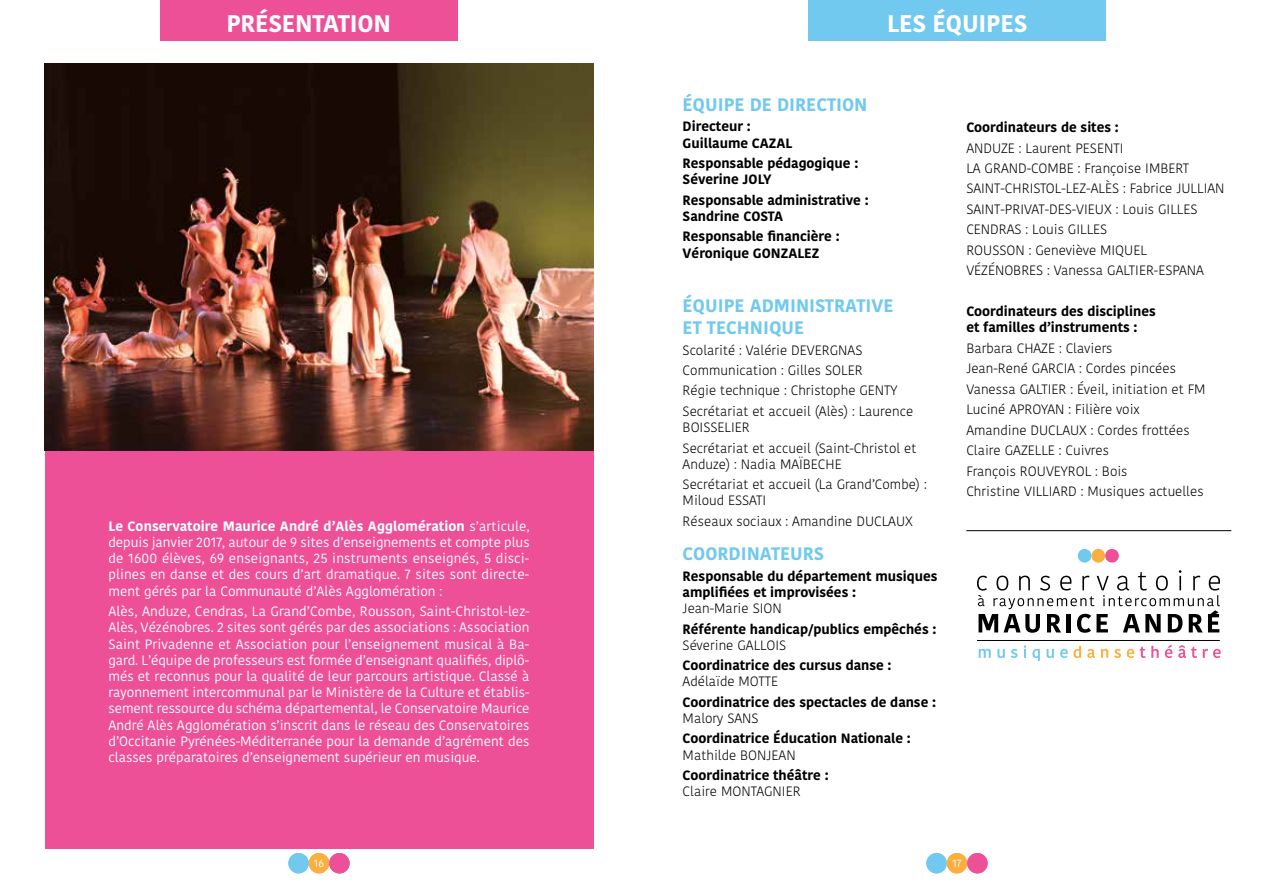
<style>
.page{position:relative;width:1276px;height:893px;background:#fff}
.page>*{position:absolute;margin:0;border:0;box-sizing:border-box;transform-origin:0 0}
.t1{font:700 24px "Kohinoor Bangla";letter-spacing:-.01em;color:#fff}
.t2{font:700 18px/21.6px "Kohinoor Bangla";color:#71c9ef}
.t3{font:13.5px/16.2px "Kohinoor Bangla";color:#fff;text-align:justify}
.t4{font:300 13.5px/20.4px "Kohinoor Bangla";color:#000}
.t5{font:700 13.5px/16.2px "Kohinoor Bangla";color:#000}
.t6{font:10.5px "Kohinoor Bangla";color:#fff}
.s1{font-weight:700}
</style>
<div class="page">
<div style="left:45px;top:451px;width:548px;height:397px;background:#ee5098"></div>
<div style="left:160px;top:0;width:298px;height:40px;background:#ee5098"></div>
<img style="left:45px;top:64px;width:548px;height:387px">
<div style="left:808px;top:0;width:298px;height:40px;background:#71c9ef"></div>
<div style="left:1077px;top:549px;width:14px;height:14px;background:#70c9ef;border-radius:50%"></div>
<div style="left:1105px;top:549px;width:14px;height:14px;background:#ee5098;border-radius:50%"></div>
<div style="left:1091px;top:549px;width:14px;height:14px;background:#fcae3f;border-radius:50%"></div>
<svg style="left:978px;top:649px;width:12px;height:9px"></svg>
<svg style="left:997px;top:649px;width:7px;height:9px"></svg>
<svg style="left:1010px;top:649px;width:7px;height:9px"></svg>
<svg style="left:1023px;top:645px;width:3px;height:13px"></svg>
<svg style="left:1032px;top:649px;width:8px;height:12px"></svg>
<svg style="left:1046px;top:649px;width:8px;height:9px"></svg>
<svg style="left:1060px;top:649px;width:7px;height:9px"></svg>
<svg style="left:1073px;top:646px;width:8px;height:12px"></svg>
<svg style="left:1087px;top:649px;width:8px;height:9px"></svg>
<svg style="left:1101px;top:649px;width:7px;height:9px"></svg>
<svg style="left:1114px;top:647px;width:31px;height:11px"></svg>
<svg style="left:1151px;top:646px;width:7px;height:12px"></svg>
<svg style="left:1165px;top:645px;width:7px;height:13px"></svg>
<svg style="left:1178px;top:645px;width:42px;height:13px"></svg>
<svg style="left:977px;top:570px;width:243px;height:63px"></svg>
<hr style="left:977px;top:640px;width:242px;height:1px;background:#000">
<hr style="left:966px;top:530px;width:265px;height:1px;background:#000">
<div style="left:288px;top:853px;width:21px;height:20px;background:#71c9ef;border-radius:50%"></div>
<div style="left:309px;top:853px;width:20px;height:20px;background:#fcae3f;border-radius:50%"></div>
<div style="left:329px;top:853px;width:21px;height:20px;background:#ee5098;border-radius:50%"></div>
<div style="left:926px;top:853px;width:20px;height:20px;background:#71c9ef;border-radius:50%"></div>
<div style="left:946px;top:853px;width:21px;height:20px;background:#fcae3f;border-radius:50%"></div>
<div style="left:967px;top:853px;width:20px;height:20px;background:#ee5098;border-radius:50%"></div>
<h1 class="t1" style="left:226px;top:2px;width:166px">PRÉSENTATION</h1>
<h1 class="t1" style="left:887px;top:2px;width:142px">LES ÉQUIPES</h1>
<p class="t3" style="left:108px;top:518px;width:423px"><span class="s1">Le Conservatoire Maurice André d’Alès Agglomération</span> s’articule, depuis janvier 2017, autour de 9 sites d’enseignements et compte plus de 1600 élèves, 69 enseignants, 25 instruments enseignés, 5 disci&shy;plines en danse et des cours d’art dramatique. 7 sites sont directe&shy;ment gérés par la Communauté d’Alès Agglomération :</p>
<p class="t3" style="left:108px;top:603px;width:423px">Alès, Anduze, Cendras, La Grand’Combe, Rousson, Saint-Christol-lez-Alès, Vézénobres. 2 sites sont gérés par des associations : Association Saint Privadenne et Association pour l’enseignement musical à Ba&shy;gard. L’équipe de professeurs est formée d’enseignant qualifiés, diplô&shy;més et reconnus pour la qualité de leur parcours artistique. Classé à rayonnement intercommunal par le Ministère de la Culture et établis&shy;sement ressource du schéma départemental, le Conservatoire Maurice André Alès Agglomération s’inscrit dans le réseau des Conservatoires d’Occitanie Pyrénées-Méditerranée pour la demande d’agrément des classes préparatoires d’enseignement supérieur en musique.</p>
<h2 class="t2" style="left:682px;top:93px;width:186px">ÉQUIPE DE DIRECTION</h2>
<p class="t5" style="left:682px;top:118px;width:111px">Directeur :<br>Guillaume CAZAL</p>
<p class="t5" style="left:682px;top:155px;width:177px">Responsable pédagogique :<br>Séverine JOLY</p>
<p class="t5" style="left:682px;top:191px;width:188px">Responsable administrative :<br>Sandrine COSTA</p>
<p class="t5" style="left:682px;top:228px;width:158px">Responsable financière :<br>Véronique GONZALEZ</p>
<h2 class="t2" style="left:682px;top:294px;width:212px">ÉQUIPE ADMINISTRATIVE<br>ET TECHNIQUE</h2>
<p class="t4" style="left:682px;top:339px;width:232px">Scolarité : Valérie DEVERGNAS Communication : Gilles SOLER<br>Régie technique : Christophe GENTY Secrétariat et accueil (Alès) : Laurence</p>
<p class="t4" style="left:682px;top:417px;width:235px">BOISSELIER<br>Secrétariat et accueil (Saint-Christol et</p>
<p class="t4" style="left:682px;top:454px;width:246px">Anduze) : Nadia MAÏBECHE<br>Secrétariat et accueil (La Grand’Combe) :</p>
<p class="t4" style="left:682px;top:490px;width:232px">Miloud ESSATI<br>Réseaux sociaux : Amandine DUCLAUX</p>
<h2 class="t2" style="left:682px;top:542px;width:143px">COORDINATEURS</h2>
<p class="t5" style="left:682px;top:567px;width:256px">Responsable du département musiques amplifiées et improvisées :</p>
<p class="t4" style="left:682px;top:598px;width:101px">Jean-Marie SION</p>
<p class="t5" style="left:682px;top:620px;width:255px">Référente handicap/publics empêchés :</p>
<p class="t4" style="left:682px;top:635px;width:105px">Séverine GALLOIS</p>
<p class="t5" style="left:682px;top:657px;width:210px">Coordinatrice des cursus danse :</p>
<p class="t4" style="left:682px;top:671px;width:97px">Adélaïde MOTTE</p>
<p class="t5" style="left:682px;top:693px;width:255px">Coordinatrice des spectacles de danse :</p>
<p class="t4" style="left:682px;top:708px;width:77px">Malory SANS</p>
<p class="t5" style="left:682px;top:730px;width:230px">Coordinatrice Éducation Nationale :</p>
<p class="t4" style="left:682px;top:745px;width:114px">Mathilde BONJEAN</p>
<p class="t5" style="left:682px;top:767px;width:147px">Coordinatrice théâtre :</p>
<p class="t4" style="left:682px;top:781px;width:119px">Claire MONTAGNIER</p>
<p class="t5" style="left:966px;top:119px;width:154px">Coordinateurs de sites :</p>
<p class="t4" style="left:966px;top:137px;width:260px">ANDUZE : Laurent PESENTI<br>LA GRAND-COMBE : Françoise IMBERT SAINT-CHRISTOL-LEZ-ALÈS : Fabrice JULLIAN SAINT-PRIVAT-DES-VIEUX : Louis GILLES CENDRAS : Louis GILLES<br>ROUSSON : Geneviève MIQUEL VÉZÉNOBRES : Vanessa GALTIER-ESPANA</p>
<p class="t5" style="left:966px;top:303px;width:191px">Coordinateurs des disciplines et familles d’instruments :</p>
<p class="t4" style="left:966px;top:338px;width:241px">Barbara CHAZE : Claviers<br>Jean-René GARCIA : Cordes pincées<br>Vanessa GALTIER : Éveil, initiation et FM<br>Luciné APROYAN : Filière voix<br>Amandine DUCLAUX : Cordes frottées<br>Claire GAZELLE : Cuivres<br>François ROUVEYROL : Bois<br>Christine VILLIARD : Musiques actuelles</p>
<p class="t6" style="left:318px;top:855px;width:7px">8</p>
<p class="t6" style="left:956px;top:855px;width:7px">9</p>
<p class="t6" style="left:314px;top:855px;width:12px">16</p>
<p class="t6" style="left:952px;top:855px;width:11px">17</p>
</div>
